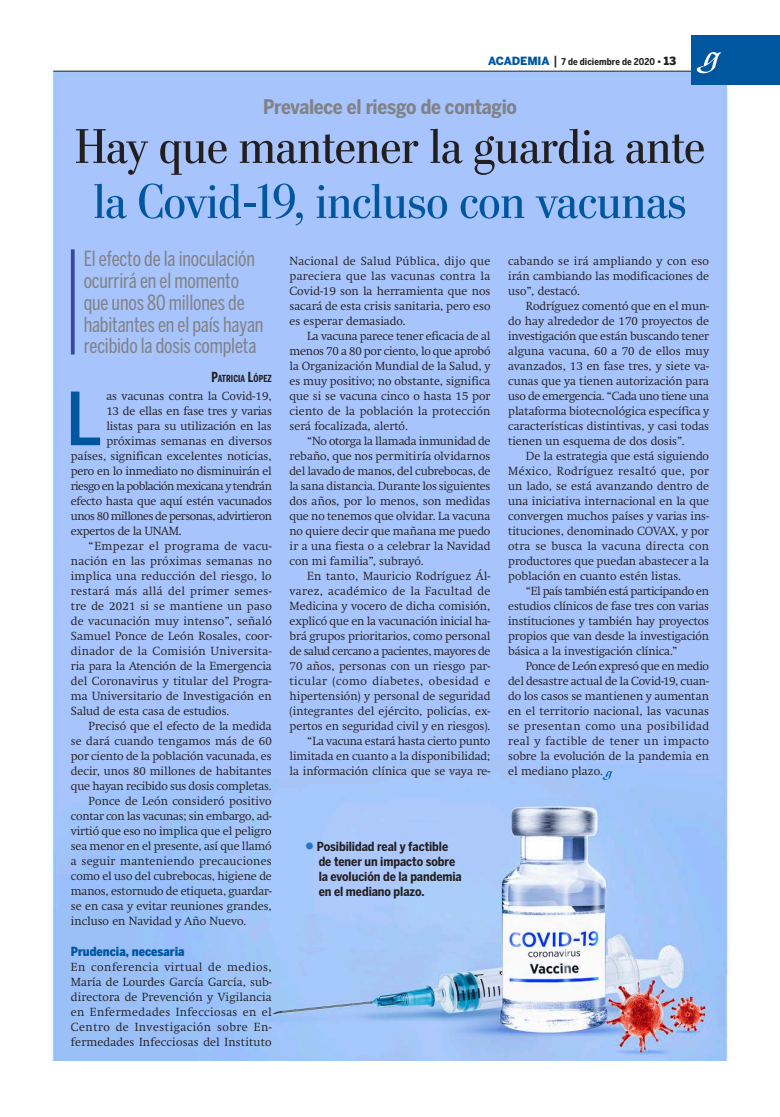
<style>
.page{position:relative;width:780px;height:1117px;background:#fff}
.page>*{position:absolute;margin:0;border:0;box-sizing:border-box;transform-origin:0 0}
._3_0_Tex_Cap_4_COLOR{font:500 72.38px "Benton Sans Cond";color:#01579f}
._1_0_Cabeza_Principa{font:48.75px/55px "Stilson";color:#01579f;text-align:center}
._2_0_Sumario{font:20.62px/21.9px "Benton Sans Comp";letter-spacing:-.01em;color:#808285}
._0_0_Balazo{font:700 20px "Benton Sans Cond";letter-spacing:-.015em;color:#808285}
.t1{font:700 12.5px/15px "Benton Sans Cond";letter-spacing:-.005em;color:#231f20}
._3_0_Descanso{font:900 12.5px "Benton Sans Cond";color:#01579f}
._3_0_Texto{font:300 11.62px/15px "Swift";color:#231f20;text-align:justify}
._3_0_Tex_Cap_4_COLOR-2{font:300 11.62px "Swift";letter-spacing:-.015em;color:#231f20}
._3_0_Tex_Cap_4_COLOR-3{font:300 11.62px "Swift";letter-spacing:.005em;color:#231f20}
._3_0_Tex_Cap_4_COLOR-4{font:300 11.62px "Swift";letter-spacing:-.04em;color:#231f20}
._3_0_Tex_Cap_4_COLOR-5{font:300 11.62px "Swift";letter-spacing:-.045em;color:#231f20}
._4_0_Crédito_nota{font:700 9.62px "Benton Sans Comp";letter-spacing:.01em;color:#231f20}
._9_0_Folio_Fecha{font:700 9.38px "Benton Sans Cond";letter-spacing:.01em;color:#231f20}
.s1{font-family:"Benton Sans";font-weight:900;font-size:11.25px;color:#01579f}
.s2{font-weight:500;font-size:12.5px}
.s3{font-family:"Benton Sans";font-weight:900}
.s4{font-family:"Benton Sans";font-weight:900;font-size:11.25px}
.s5{color:#231f20}
.s6{font-size:13.75px}
</style>
<div class="page">
<img style="left:50px;top:67px;width:680px;height:993px">
<hr style="left:53px;top:71px;width:673px;height:1px;background:#231f20">
<div style="left:691px;top:35px;width:89px;height:50px;background:#01579f"></div>
<svg style="left:696px;top:52px;width:26px;height:21px"></svg>
<svg style="left:71px;top:249px;width:4px;height:105px"></svg>
<svg style="left:602px;top:771px;width:10px;height:8px"></svg>
<svg style="left:306px;top:841px;width:7px;height:7px"></svg>
<p class="_9_0_Folio_Fecha" style="left:488px;top:56px;width:190px"><span class="s1">ACADEMIA</span> <span class="s2">|</span> 7 de diciembre de 2020 <span class="s3">•</span> <span class="s4">13</span></p>
<p class="_0_0_Balazo" style="left:263px;top:95px;width:255px">Prevalece el riesgo de contagio</p>
<p class="_1_0_Cabeza_Principa" style="left:75px;top:119px;width:631px"><span class="s5">Hay que mantener la guardia ante </span>la Covid-19, incluso con vacunas</p>
<p class="_2_0_Sumario" style="left:84px;top:247px;width:181px">El efecto de la inoculación ocurrirá en el momento que unos 80 millones de habitantes en el país hayan recibido la dosis completa</p>
<p class="_3_0_Texto" style="left:289px;top:253px;width:202px">Nacional de Salud Pública, dijo que pareciera que las vacunas contra la Covid-19 son la herramienta que nos sacará de esta crisis sanitaria, pero eso es esperar demasiado.</p>
<p class="_3_0_Texto" style="left:289px;top:328px;width:202px;text-indent:18px">La vacuna parece tener eficacia de al menos 70 a 80 por ciento, lo que aprobó la Organización Mundial de la Salud, y es muy positivo; no obstante, significa que si se vacuna cinco o hasta 15 por ciento de la población la protección será focalizada, alertó.</p>
<p class="_3_0_Texto" style="left:289px;top:433px;width:202px;text-indent:18px">“No otorga la llamada inmunidad de rebaño, que nos permitiría olvidarnos del lavado de manos, del cubrebocas, de la sana distancia. Durante los siguientes dos años, por lo menos, son medidas que no tenemos que olvidar. La vacuna no quiere decir que mañana me puedo ir a una fiesta o a celebrar la Navidad con mi familia”, subrayó.</p>
<p class="_3_0_Texto" style="left:289px;top:568px;width:202px;text-indent:18px">En tanto, Mauricio Rodríguez Ál&shy;varez, académico de la Facultad de Medicina y vocero de dicha comisión, explicó que en la vacunación inicial ha&shy;brá grupos prioritarios, como personal de salud cercano a pacientes, mayores de 70 años, personas con un riesgo par&shy;ticular (como diabetes, obesidad e hipertensión) y personal de seguridad (integrantes del ejército, policías, ex&shy;pertos en seguridad civil y en riesgos).</p>
<p class="_3_0_Texto" style="left:289px;top:733px;width:202px;text-indent:18px">“La vacuna estará hasta cierto punto limitada en cuanto a la disponibilidad; la información clínica que se vaya re-</p>
<p class="_4_0_Crédito_nota" style="left:211px;top:373px;width:62px"><span class="s6">P</span>ATRICIA <span class="s6">L</span>ÓPEZ</p>
<p class="_3_0_Tex_Cap_4_COLOR" style="left:66px;top:376px;width:38px">L</p>
<p class="_3_0_Tex_Cap_4_COLOR-3" style="left:106px;top:389px;width:167px">as vacunas contra la Covid-19,</p>
<p class="_3_0_Tex_Cap_4_COLOR-2" style="left:106px;top:404px;width:167px">13 de ellas en fase tres y varias</p>
<p class="_3_0_Tex_Cap_4_COLOR-2" style="left:106px;top:419px;width:167px">listas para su utilización en las</p>
<p class="_3_0_Tex_Cap_4_COLOR-3" style="left:106px;top:434px;width:167px">próximas semanas en diversos</p>
<p class="_3_0_Tex_Cap_4_COLOR-2" style="left:71px;top:449px;width:202px">países, significan excelentes noticias,</p>
<p class="_3_0_Tex_Cap_4_COLOR-2" style="left:71px;top:464px;width:202px">pero en lo inmediato no disminuirán el</p>
<p class="_3_0_Tex_Cap_4_COLOR-5" style="left:71px;top:479px;width:202px">riesgo en la población mexicana y tendrán</p>
<p class="_3_0_Tex_Cap_4_COLOR-2" style="left:71px;top:494px;width:202px">efecto hasta que aquí estén vacunados</p>
<p class="_3_0_Tex_Cap_4_COLOR-4" style="left:71px;top:509px;width:202px">unos 80 millones de personas, advirtieron</p>
<p class="_3_0_Tex_Cap_4_COLOR-2" style="left:71px;top:524px;width:112px">expertos de la UNAM.</p>
<p class="_3_0_Texto" style="left:71px;top:538px;width:202px;text-indent:18px">“Empezar el programa de vacu&shy;nación en las próximas semanas no implica una reducción del riesgo, lo restará más allá del primer semes&shy;tre de 2021 si se mantiene un paso de vacunación muy intenso”, señaló Samuel Ponce de León Rosales, coor&shy;dinador de la Comisión Universita&shy;ria para la Atención de la Emergencia del Coronavirus y titular del Progra&shy;ma Universitario de Investigación en Salud de esta casa de estudios.</p>
<p class="_3_0_Texto" style="left:71px;top:718px;width:202px;text-indent:18px">Precisó que el efecto de la medida se dará cuando tengamos más de 60 por ciento de la población vacunada, es decir, unos 80 millones de habitantes que hayan recibido sus dosis completas.</p>
<p class="_3_0_Texto" style="left:71px;top:793px;width:202px;text-indent:18px">Ponce de León consideró positivo contar con las vacunas; sin embargo, ad&shy;virtió que eso no implica que el peligro sea menor en el presente, así que llamó a seguir manteniendo precauciones como el uso del cubrebocas, higiene de manos, estornudo de etiqueta, guardar&shy;se en casa y evitar reuniones grandes, incluso en Navidad y Año Nuevo.</p>
<p class="_3_0_Descanso" style="left:71px;top:943px;width:115px">Prudencia, necesaria</p>
<p class="_3_0_Texto" style="left:71px;top:958px;width:202px">En conferencia virtual de medios, María de Lourdes García García, sub&shy;directora de Prevención y Vigilancia en Enfermedades Infecciosas en el Centro de Investigación sobre En&shy;fermedades Infecciosas del Instituto</p>
<p class="t1" style="left:317px;top:838px;width:146px">Posibilidad real y factible de tener un impacto sobre la evolución de la pandemia en el mediano plazo.</p>
<p class="_3_0_Texto" style="left:508px;top:253px;width:202px">cabando se irá ampliando y con eso irán cambiando las modificaciones de uso”, destacó.</p>
<p class="_3_0_Texto" style="left:508px;top:298px;width:202px;text-indent:18px">Rodríguez comentó que en el mun&shy;do hay alrededor de 170 proyectos de investigación que están buscando tener alguna vacuna, 60 a 70 de ellos muy avanzados, 13 en fase tres, y siete va&shy;cunas que ya tienen autorización para uso de emergencia. “Cada uno tiene una plataforma biotecnológica específica y características distintivas, y casi todas tienen un esquema de dos dosis”.</p>
<p class="_3_0_Texto" style="left:508px;top:448px;width:202px;text-indent:18px">De la estrategia que está siguiendo México, Rodríguez resaltó que, por un lado, se está avanzando dentro de una iniciativa internacional en la que convergen muchos países y varias ins&shy;tituciones, denominado COVAX, y por otra se busca la vacuna directa con productores que puedan abastecer a la población en cuanto estén listas.</p>
<p class="_3_0_Texto" style="left:508px;top:583px;width:202px;text-indent:18px">“El país también está participando en estudios clínicos de fase tres con varias instituciones y también hay proyectos propios que van desde la investigación básica a la investigación clínica.”</p>
<p class="_3_0_Texto" style="left:508px;top:658px;width:202px;text-indent:18px">Ponce de León expresó que en medio del desastre actual de la Covid-19, cuan&shy;do los casos se mantienen y aumentan en el territorio nacional, las vacunas se presentan como una posibilidad real y factible de tener un impacto sobre la evolución de la pandemia en el mediano plazo.</p>
</div>
